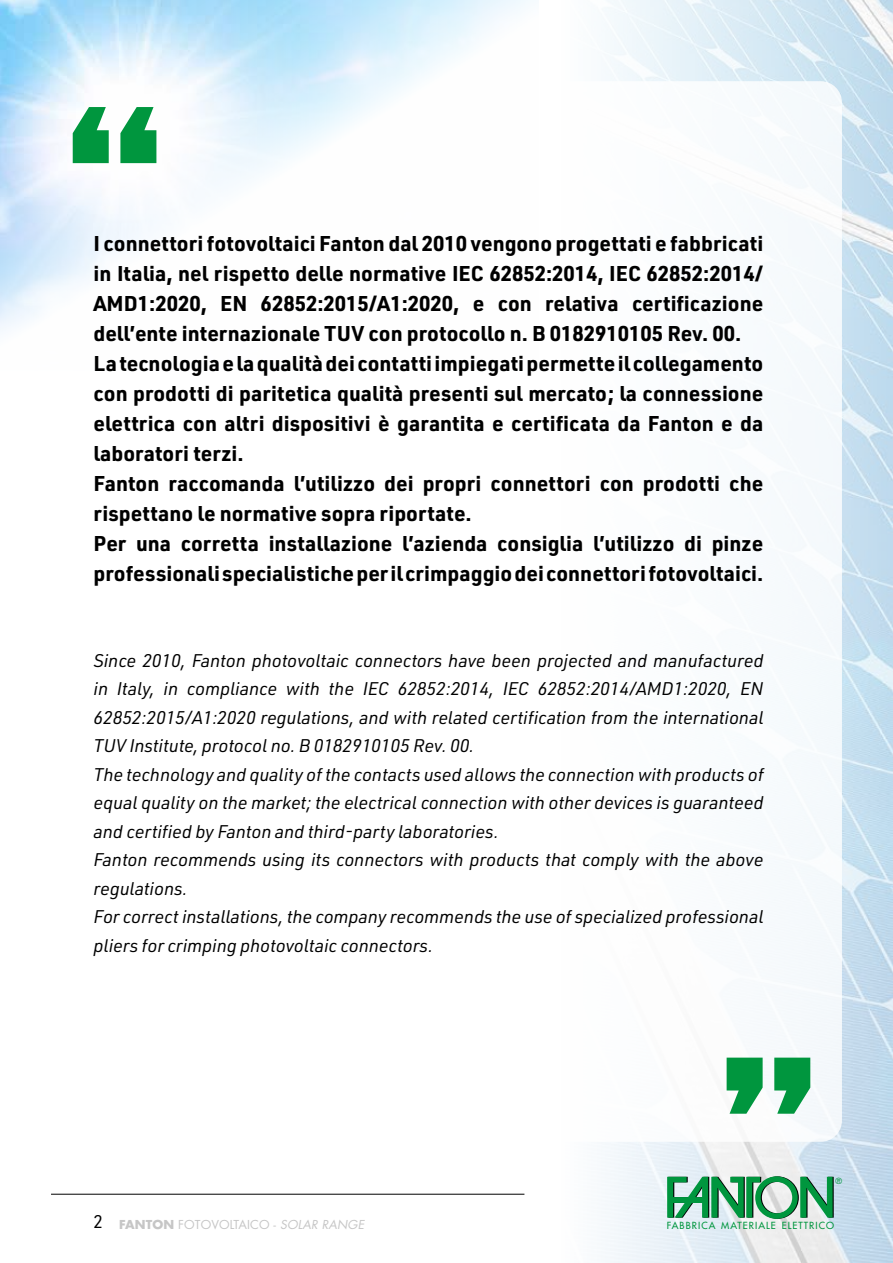
<style>
.page{position:relative;width:893px;height:1263px;background:#fff}
.page>*{position:absolute;margin:0;border:0;box-sizing:border-box;transform-origin:0 0}
.t1{font:900 182.7px "Benton Sans";color:#00963e}
.t2{font:700 21px/30px "URWDIN";color:#000}
.t3{font:italic 18px/28.5px "URWDIN";letter-spacing:-.005em;color:#000}
.t4{font:18px "URWDIN";color:#000}
.t5{font:12px "Futura Std";letter-spacing:.01em;color:#c6c6c6}
.t6{font:500 9.6px "Futura Std";letter-spacing:.11em;color:#00963e}
.t7{font:500 8.25px "Futura Std";color:#00963e}
.s1{font-weight:700}
.s2{font-style:italic}
</style>
<div class="page">
<img style="left:440px;top:0;width:453px;height:1263px">
<hr style="left:51px;top:1194px;width:473px;height:1px;background:#000">
<svg style="left:667px;top:1176px;width:167px;height:43px;background:#6bb38c"></svg>
<div style="left:78px;top:81px;width:764px;height:1061px;background:#fff;border-radius:21px"></div>
<img style="left:0;top:0;width:539px;height:331px">
<h1 class="t1" style="left:65px;top:66px;width:102px">“</h1>
<p class="t2" style="left:94px;top:228px;width:671px">I connettori fotovoltaici Fanton dal 2010 vengono progettati e fabbricati in Italia, nel rispetto delle normative IEC 62852:2014, IEC 62852:2014/ AMD1:2020, EN 62852:2015/A1:2020, e con relativa certificazione dell’ente internazionale TUV con protocollo n. B 0182910105 Rev. 00.<br>La tecnologia e la qualità dei contatti impiegati permette il collegamento con prodotti di paritetica qualità presenti sul mercato; la connessione elettrica con altri dispositivi è garantita e certificata da Fanton e da laboratori terzi.<br>Fanton raccomanda l’utilizzo dei propri connettori con prodotti che rispettano le normative sopra riportate.<br>Per una corretta installazione l’azienda consiglia l’utilizzo di pinze professionali specialistiche per il crimpaggio dei connettori fotovoltaici.</p>
<p class="t3" style="left:94px;top:645px;width:672px">Since 2010, Fanton photovoltaic connectors have been projected and manufactured in Italy, in compliance with the IEC 62852:2014, IEC 62852:2014/AMD1:2020, EN 62852:2015/A1:2020 regulations, and with related certification from the international TUV Institute, protocol no. B 0182910105 Rev. 00.<br>The technology and quality of the contacts used allows the connection with products of equal quality on the market; the electrical connection with other devices is guaranteed and certified by Fanton and third-party laboratories.<br>Fanton recommends using its connectors with products that comply with the above regulations.<br>For correct installations, the company recommends the use of specialized professional pliers for crimping photovoltaic connectors.</p>
<h1 class="t1" style="left:718px;top:1017px;width:102px">”</h1>
<p class="t7" style="left:835px;top:1176px;width:8px">®</p>
<p class="t4" style="left:94px;top:1210px;width:11px">2</p>
<p class="t6" style="left:667px;top:1219px;width:169px">FABBRICA MATERIALE ELETTRICO</p>
<p class="t5" style="left:119px;top:1217px;width:247px"><span class="s1">FANTON</span> FOTOVOLTAICO - <span class="s2">SOLAR RANGE</span></p>
</div>
